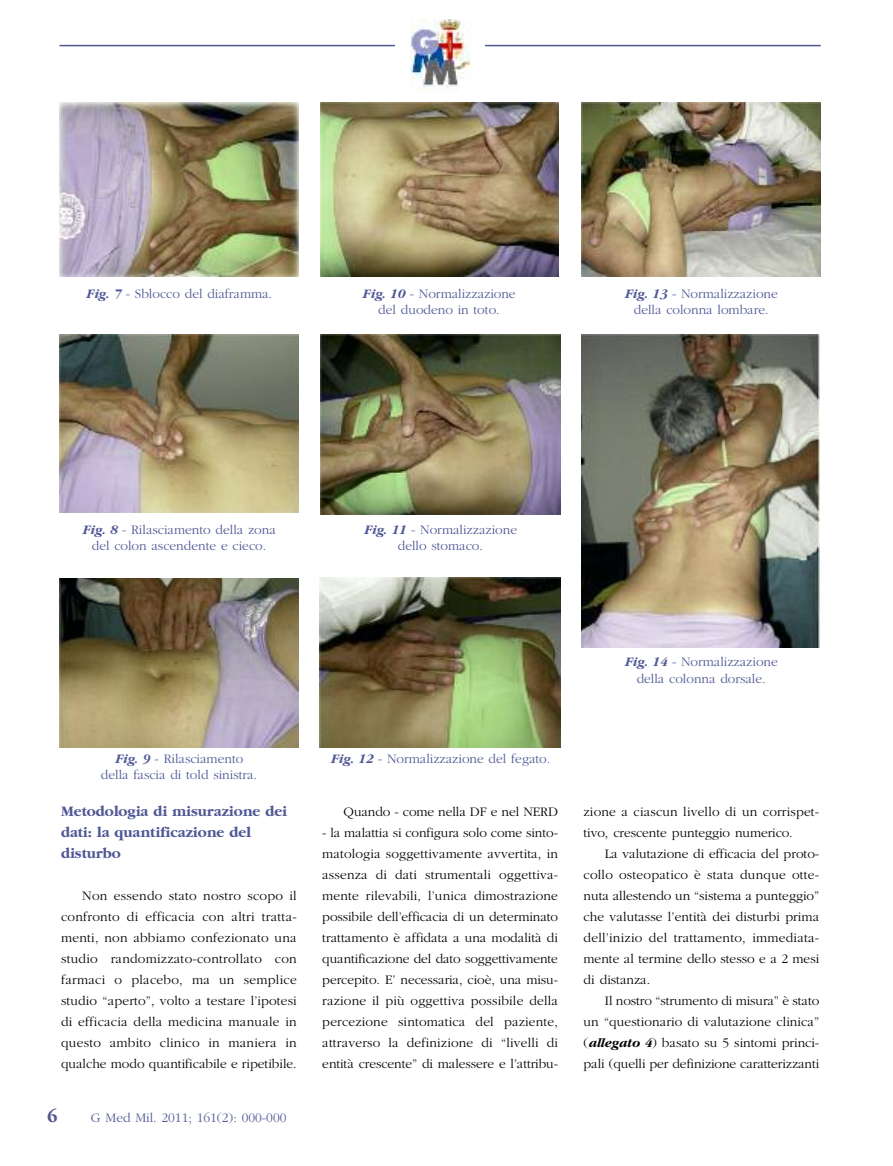
<style>
.page{position:relative;width:893px;height:1166px;background:#fff}
.page>*{position:absolute;margin:0;border:0;box-sizing:border-box;transform-origin:0 0}
.t1{font:700 18px "Garamond";color:#4f5795}
.t2{font:700 15px/21px "Garamond";color:#4f5795}
.t3{font:300 13.5px/21px "Garamond";color:#000;text-align:justify}
.t4{font:300 13.5px/16.2px "Garamond";color:#4f5795;text-align:center}
.s1{font-weight:700;font-style:italic}
</style>
<div class="page">
<hr style="left:60px;top:45px;width:761px;height:1px;background:#4f5795">
<div style="left:396px;top:15px;width:89px;height:76px;background:#fff"></div>
<img style="left:410px;top:20px;width:60px;height:71px">
<img style="left:60px;top:102px;width:238px;height:174px">
<img style="left:60px;top:334px;width:238px;height:178px">
<img style="left:60px;top:578px;width:238px;height:169px">
<img style="left:320px;top:102px;width:238px;height:174px">
<img style="left:582px;top:335px;width:237px;height:312px">
<img style="left:320px;top:335px;width:241px;height:179px">
<img style="left:320px;top:578px;width:241px;height:169px">
<img style="left:581px;top:102px;width:240px;height:174px">
<p class="t4" style="left:86px;top:285px;width:188px"><span class="s1">Fig. 7</span> - Sblocco del diaframma.</p>
<p class="t4" style="left:362px;top:285px;width:155px"><span class="s1">Fig. 10</span> - Normalizzazione del duodeno in toto.</p>
<p class="t4" style="left:624px;top:285px;width:155px"><span class="s1">Fig. 13</span> - Normalizzazione della colonna lombare.</p>
<p class="t4" style="left:82px;top:521px;width:195px"><span class="s1">Fig. 8</span> - Rilasciamento della zona del colon ascendente e cieco.</p>
<p class="t4" style="left:364px;top:521px;width:155px"><span class="s1">Fig. 11</span> - Normalizzazione dello stomaco.</p>
<p class="t4" style="left:624px;top:653px;width:155px"><span class="s1">Fig. 14</span> - Normalizzazione della colonna dorsale.</p>
<p class="t4" style="left:101px;top:750px;width:158px"><span class="s1">Fig. 9</span> - Rilasciamento della fascia di told sinistra.</p>
<p class="t2" style="left:61px;top:799px;width:227px">Metodologia di misurazione dei dati: la quantificazione del disturbo</p>
<p class="t3" style="left:61px;top:884px;width:237px;text-indent:21px">Non essendo stato nostro scopo il confronto di efficacia con altri tratta&shy;menti, non abbiamo confezionato una studio randomizzato-controllato con farmaci o placebo, ma un semplice studio “aperto”, volto a testare l’ipotesi di efficacia della medicina manuale in questo ambito clinico in maniera in qualche modo quantificabile e ripetibile.</p>
<h1 class="t1" style="left:47px;top:1104px;width:12px">6</h1>
<p class="t4" style="left:91px;top:1109px;width:197px">G Med Mil. 2011; 161(2): 000-000</p>
<p class="t4" style="left:330px;top:749px;width:221px"><span class="s1">Fig. 12</span> - Normalizzazione del fegato.</p>
<p class="t3" style="left:344px;top:800px;width:216px">Quando - come nella DF e nel NERD</p>
<p class="t3" style="left:322px;top:821px;width:237px">- la malattia si configura solo come sinto&shy;matologia soggettivamente avvertita, in assenza di dati strumentali oggettiva&shy;mente rilevabili, l’unica dimostrazione possibile dell’efficacia di un determinato trattamento è affidata a una modalità di quantificazione del dato soggettivamente percepito. E’ necessaria, cioè, una misu&shy;razione il più oggettiva possibile della percezione sintomatica del paziente, attraverso la definizione di “livelli di entità crescente” di malessere e l’attribu-</p>
<p class="t3" style="left:584px;top:800px;width:237px">zione a ciascun livello di un corrispet&shy;tivo, crescente punteggio numerico.</p>
<p class="t3" style="left:584px;top:842px;width:237px;text-indent:21px">La valutazione di efficacia del proto&shy;collo osteopatico è stata dunque otte&shy;nuta allestendo un “sistema a punteggio” che valutasse l’entità dei disturbi prima dell’inizio del trattamento, immediata&shy;mente al termine dello stesso e a 2 mesi di distanza.</p>
<p class="t3" style="left:584px;top:989px;width:237px;text-indent:21px">Il nostro “strumento di misura” è stato un “questionario di valutazione clinica” (<span class="s1">allegato 4</span>) basato su 5 sintomi princi&shy;pali (quelli per definizione caratterizzanti</p>
</div>
